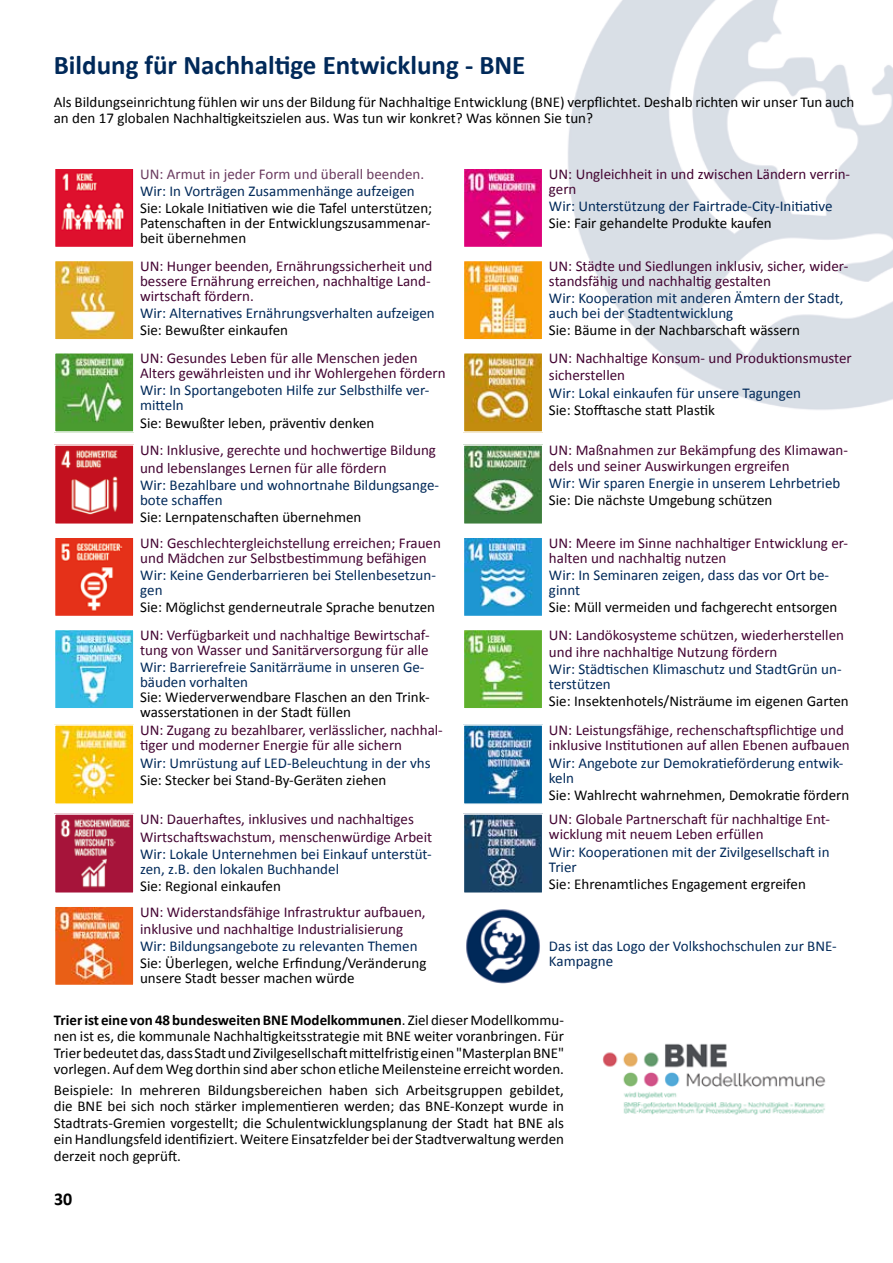
<style>
.page{position:relative;width:893px;height:1263px;background:#fff}
.page>*{position:absolute;margin:0;border:0;box-sizing:border-box;transform-origin:0 0}
.t1{font:700 27px "Calibri";color:#002959}
.t2{font:700 18px "Calibri";color:#000}
.t3{font:15px/16.5px "Calibri";color:#000}
.t4{font:15px/15px "Calibri";color:#430432}
.t5{font:15px/15px "Calibri";color:#002959}
.t6{font:15px "Calibri";color:#6a3b5f}
.s1{font-weight:700}
</style>
<div class="page">
<img style="left:568px;top:0;width:325px;height:410px">
<img style="left:602px;top:1043px;width:224px;height:72px">
<img style="left:57px;top:170px;width:75px;height:75px">
<div style="left:54px;top:167px;width:81px;height:81px;border:2px solid #fff"></div>
<img style="left:57px;top:263px;width:75px;height:75px">
<div style="left:54px;top:260px;width:81px;height:81px;border:2px solid #fff"></div>
<img style="left:57px;top:355px;width:75px;height:75px">
<div style="left:54px;top:352px;width:81px;height:81px;border:2px solid #fff"></div>
<img style="left:57px;top:447px;width:75px;height:75px">
<div style="left:54px;top:444px;width:81px;height:81px;border:2px solid #fff"></div>
<img style="left:57px;top:539px;width:75px;height:75px">
<div style="left:54px;top:536px;width:81px;height:81px;border:2px solid #fff"></div>
<img style="left:57px;top:632px;width:75px;height:74px">
<div style="left:54px;top:629px;width:81px;height:80px;border:2px solid #fff"></div>
<img style="left:57px;top:727px;width:75px;height:75px">
<div style="left:54px;top:724px;width:81px;height:81px;border:2px solid #fff"></div>
<img style="left:57px;top:816px;width:75px;height:75px">
<div style="left:54px;top:813px;width:81px;height:81px;border:2px solid #fff"></div>
<img style="left:57px;top:908px;width:75px;height:75px">
<div style="left:54px;top:905px;width:81px;height:81px;border:2px solid #fff"></div>
<img style="left:466px;top:170px;width:74px;height:75px">
<div style="left:463px;top:167px;width:80px;height:81px;border:2px solid #fff"></div>
<img style="left:466px;top:263px;width:74px;height:75px">
<div style="left:463px;top:260px;width:80px;height:81px;border:2px solid #fff"></div>
<img style="left:466px;top:355px;width:74px;height:75px">
<div style="left:463px;top:352px;width:80px;height:81px;border:2px solid #fff"></div>
<img style="left:466px;top:447px;width:74px;height:75px">
<div style="left:463px;top:444px;width:80px;height:81px;border:2px solid #fff"></div>
<img style="left:466px;top:539px;width:74px;height:75px">
<div style="left:463px;top:536px;width:80px;height:81px;border:2px solid #fff"></div>
<img style="left:466px;top:632px;width:74px;height:74px">
<div style="left:463px;top:629px;width:80px;height:80px;border:2px solid #fff"></div>
<img style="left:466px;top:727px;width:74px;height:75px">
<div style="left:463px;top:724px;width:80px;height:81px;border:2px solid #fff"></div>
<img style="left:466px;top:816px;width:74px;height:75px">
<div style="left:463px;top:813px;width:80px;height:81px;border:2px solid #fff"></div>
<img style="left:466px;top:909px;width:74px;height:74px">
<h1 class="t1" style="left:54px;top:48px;width:473px">Bildung für Nachhaltige Entwicklung - BNE</h1>
<p class="t3" style="left:54px;top:94px;width:802px">Als Bildungseinrichtung fühlen wir uns der Bildung für Nachhaltige Entwicklung (BNE) verpflichtet. Deshalb richten wir unser Tun auch an den 17 globalen Nachhaltigkeitszielen aus. Was tun wir konkret? Was können Sie tun?</p>
<p class="t6" style="left:140px;top:164px;width:286px">UN: Armut in jeder Form und überall beenden.</p>
<p class="t5" style="left:140px;top:183px;width:276px">Wir: In Vorträgen Zusammenhänge aufzeigen</p>
<p class="t3" style="left:140px;top:201px;width:294px;line-height:15px;text-align:justify">Sie: Lokale Initiativen wie die Tafel unterstützen; Patenschaften in der Entwicklungszusammenar&shy;beit übernehmen</p>
<p class="t4" style="left:140px;top:259px;width:294px">UN: Hunger beenden, Ernährungssicherheit und bessere Ernährung erreichen, nachhaltige Land&shy;wirtschaft fördern.</p>
<p class="t5" style="left:140px;top:306px;width:296px">Wir: Alternatives Ernährungsverhalten aufzeigen</p>
<p class="t3" style="left:140px;top:322px;width:149px">Sie: Bewußter einkaufen</p>
<p class="t4" style="left:140px;top:351px;width:307px">UN: Gesundes Leben für alle Menschen jeden<br>Alters gewährleisten und ihr Wohlergehen fördern</p>
<p class="t5" style="left:140px;top:383px;width:291px">Wir: In Sportangeboten Hilfe zur Selbsthilfe ver&shy;mitteln</p>
<p class="t3" style="left:140px;top:414px;width:236px">Sie: Bewußter leben, präventiv denken</p>
<p class="t4" style="left:140px;top:442px;width:297px;line-height:17.1px">UN: Inklusive, gerechte und hochwertige Bildung und lebenslanges Lernen für alle fördern</p>
<p class="t5" style="left:140px;top:477px;width:300px">Wir: Bezahlbare und wohnortnahe Bildungsange&shy;bote schaffen</p>
<p class="t3" style="left:140px;top:509px;width:223px">Sie: Lernpatenschaften übernehmen</p>
<p class="t4" style="left:140px;top:535px;width:302px">UN: Geschlechtergleichstellung erreichen; Frauen und Mädchen zur Selbstbestimmung befähigen</p>
<p class="t5" style="left:140px;top:567px;width:297px">Wir: Keine Genderbarrieren bei Stellenbesetzun&shy;gen</p>
<p class="t3" style="left:140px;top:599px;width:296px">Sie: Möglichst genderneutrale Sprache benutzen</p>
<p class="t4" style="left:140px;top:627px;width:291px">UN: Verfügbarkeit und nachhaltige Bewirtschaf&shy;tung von Wasser und Sanitärversorgung für alle</p>
<p class="t5" style="left:140px;top:660px;width:286px">Wir: Barrierefreie Sanitärräume in unseren Ge&shy;bäuden vorhalten</p>
<p class="t3" style="left:140px;top:690px;width:291px;line-height:15px">Sie: Wiederverwendbare Flaschen an den Trink&shy;wasserstationen in der Stadt füllen</p>
<p class="t4" style="left:140px;top:723px;width:304px">UN: Zugang zu bezahlbarer, verlässlicher, nachhal&shy;tiger und moderner Energie für alle sichern</p>
<p class="t5" style="left:140px;top:755px;width:292px">Wir: Umrüstung auf LED-Beleuchtung in der vhs</p>
<p class="t3" style="left:140px;top:771px;width:248px">Sie: Stecker bei Stand-By-Geräten ziehen</p>
<p class="t4" style="left:140px;top:811px;width:294px;line-height:17.1px">UN: Dauerhaftes, inklusives und nachhaltiges<br>Wirtschaftswachstum, menschenwürdige Arbeit</p>
<p class="t5" style="left:140px;top:846px;width:293px">Wir: Lokale Unternehmen bei Einkauf unterstüt&shy;zen, z.B. den lokalen Buchhandel</p>
<p class="t3" style="left:140px;top:878px;width:142px">Sie: Regional einkaufen</p>
<p class="t4" style="left:140px;top:903px;width:287px;line-height:17.1px">UN: Widerstandsfähige Infrastruktur aufbauen, inklusive und nachhaltige Industrialisierung</p>
<p class="t5" style="left:140px;top:938px;width:279px">Wir: Bildungsangebote zu relevanten Themen</p>
<p class="t3" style="left:140px;top:956px;width:288px;line-height:15px">Sie: Überlegen, welche Erfindung/Veränderung unsere Stadt besser machen würde</p>
<p class="t4" style="left:549px;top:166px;width:303px">UN: Ungleichheit in und zwischen Ländern verrin&shy;gern</p>
<p class="t5" style="left:549px;top:198px;width:285px">Wir: Unterstützung der Fairtrade-City-Initiative</p>
<p class="t3" style="left:549px;top:215px;width:224px">Sie: Fair gehandelte Produkte kaufen</p>
<p class="t4" style="left:549px;top:259px;width:301px">UN: Städte und Siedlungen inklusiv, sicher, wider&shy;standsfähig und nachhaltig gestalten</p>
<p class="t5" style="left:549px;top:291px;width:296px">Wir: Kooperation mit anderen Ämtern der Stadt, auch bei der Stadtentwicklung</p>
<p class="t3" style="left:549px;top:322px;width:252px">Sie: Bäume in der Nachbarschaft wässern</p>
<p class="t4" style="left:549px;top:350px;width:304px;line-height:17.1px">UN: Nachhaltige Konsum- und Produktionsmuster sicherstellen</p>
<p class="t5" style="left:549px;top:385px;width:254px">Wir: Lokal einkaufen für unsere Tagungen</p>
<p class="t3" style="left:549px;top:401px;width:167px">Sie: Stofftasche statt Plasti k</p>
<p class="t4" style="left:549px;top:443px;width:301px">UN: Maßnahmen zur Bekämpfung des Klimawan&shy;dels und seiner Auswirkungen ergreifen</p>
<p class="t5" style="left:549px;top:475px;width:293px">Wir: Wir sparen Energie in unserem Lehrbetrieb</p>
<p class="t3" style="left:549px;top:492px;width:225px">Sie: Die nächste Umgebung schützen</p>
<p class="t4" style="left:549px;top:535px;width:301px">UN: Meere im Sinne nachhaltiger Entwicklung er&shy;halten und nachhaltig nutzen</p>
<p class="t5" style="left:549px;top:567px;width:282px">Wir: In Seminaren zeigen, dass das vor Ort be&shy;ginnt</p>
<p class="t3" style="left:549px;top:599px;width:290px">Sie: Müll vermeiden und fachgerecht entsorgen</p>
<p class="t4" style="left:549px;top:626px;width:297px;line-height:17.1px">UN: Landökosysteme schützen, wiederherstellen und ihre nachhaltige Nutzung fördern</p>
<p class="t5" style="left:549px;top:662px;width:294px">Wir: Städtischen Klimaschutz und StadtGrün un&shy;terstützen</p>
<p class="t3" style="left:549px;top:693px;width:301px">Sie: Insektenhotels/Nisträume im eigenen Garten</p>
<p class="t4" style="left:549px;top:723px;width:302px">UN: Leistungsfähige, rechenschaftspflichtige und inklusive Institutionen auf allen Ebenen aufbauen</p>
<p class="t5" style="left:549px;top:755px;width:296px">Wir: Angebote zur Demokratieförderung entwic&shy;keln</p>
<p class="t3" style="left:549px;top:786px;width:302px">Sie: Wahlrecht wahrnehmen, Demokratie fördern</p>
<p class="t4" style="left:549px;top:812px;width:283px">UN: Globale Partnerschaft für nachhaltige Ent&shy;wicklung mit neuem Leben erfüllen</p>
<p class="t5" style="left:549px;top:844px;width:282px">Wir: Kooperationen mit der Zivilgesellschaft in<br>Trier</p>
<p class="t3" style="left:549px;top:875px;width:258px">Sie: Ehrenamtliches Engagement ergreifen</p>
<p class="t5" style="left:549px;top:938px;width:289px">Das ist das Logo der Volkshochschulen zur BNE-<br>Kampagne</p>
<p class="t3" style="left:54px;top:1011px;width:512px;text-align:justify"><span class="s1">Trier ist eine von 48 bundesweiten BNE Modelkommunen</span>. Ziel dieser Modellkommu&shy;nen ist es, die kommunale Nachhaltigkeitsstrategie mit BNE weiter voranbringen. Für Trier bedeutet das, dass Stadt und Zivilgesellschaft mittelfristig einen "Masterplan BNE" vorlegen. Auf dem Weg dorthin sind aber schon etliche Meilensteine erreicht worden.</p>
<p class="t3" style="left:54px;top:1082px;width:512px;text-align:justify">Beispiele: In mehreren Bildungsbereichen haben sich Arbeitsgruppen gebildet, die BNE bei sich noch stärker implementieren werden; das BNE-Konzept wurde in Stadtrats-Gremien vorgestellt; die Schulentwicklungsplanung der Stadt hat BNE als ein Handlungsfeld identifiziert. Weitere Einsatzfelder bei der Stadtverwaltung werden derzeit noch geprüft.</p>
<p class="t2" style="left:54px;top:1188px;width:20px">30</p>
</div>
